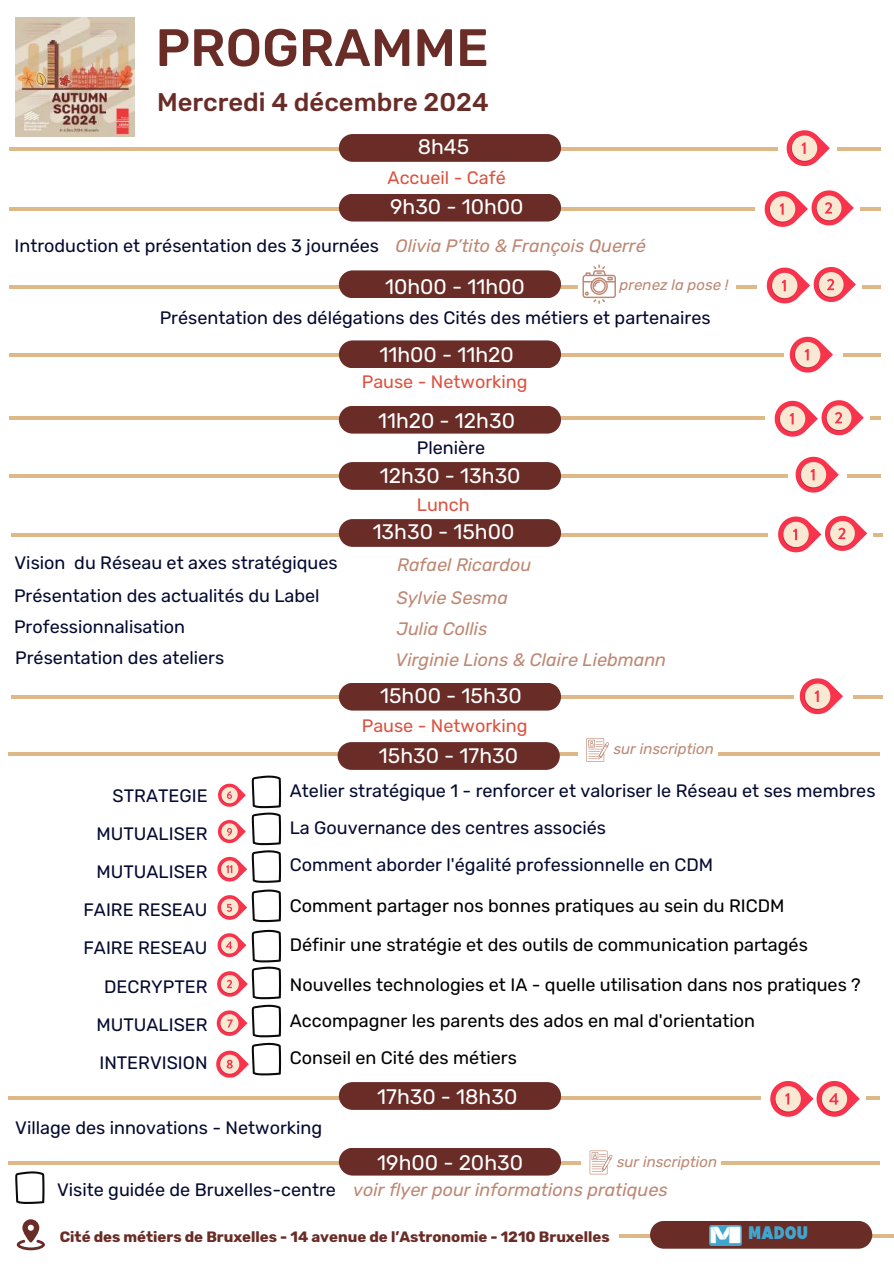
<style>
.page{position:relative;width:894px;height:1264px;background:#fff}
.page>*{position:absolute;margin:0;border:0;box-sizing:border-box;transform-origin:0 0}
.t1{font:500 52.5px "Rubik";color:#692c27}
.t2{font:500 25.5px "Rubik";color:#692c27}
.t3{font:21px "Rubik";color:#fff}
.t4{font:18px/36.8px "Rubik";color:#050a30}
.t5{font:18px/36.8px "Rubik";color:#000}
.t6{font:italic 18px "Rubik";color:#bd8773}
.t7{font:18px "Rubik";color:#da5441}
.t8{font:18px "Funkturm";color:#41a6ce}
.t9{font:700 15px "Rubik";color:#692c27}
.t10{font:italic 15px "Rubik";color:#bd8773}
.s1{font-style:italic;color:#bd8773}
</style>
<div class="page">
<img style="left:15px;top:17px;width:119px;height:119px">
<hr style="left:619px;top:1234px;width:274px;height:3px;background:#dfb888">
<div style="left:650px;top:1221px;width:221px;height:27px;background:#692c27"></div>
<img style="left:709px;top:1225px;width:32px;height:20px">
<svg style="left:15px;top:1171px;width:29px;height:32px"></svg>
<svg style="left:17px;top:1219px;width:28px;height:31px"></svg>
<hr style="left:10px;top:147px;width:870px;height:3px;background:#dfb888">
<div style="left:339px;top:134px;width:222px;height:28px;background:#692c27"></div>
<hr style="left:10px;top:208px;width:870px;height:3px;background:#dfb888">
<div style="left:339px;top:194px;width:222px;height:27px;background:#692c27"></div>
<hr style="left:10px;top:285px;width:870px;height:3px;background:#dfb888">
<div style="left:339px;top:270px;width:222px;height:28px;background:#692c27"></div>
<hr style="left:10px;top:353px;width:870px;height:3px;background:#dfb888">
<div style="left:339px;top:340px;width:222px;height:28px;background:#692c27"></div>
<hr style="left:10px;top:416px;width:870px;height:3px;background:#dfb888">
<div style="left:339px;top:406px;width:222px;height:27px;background:#692c27"></div>
<hr style="left:10px;top:474px;width:870px;height:3px;background:#dfb888">
<svg style="left:339px;top:462px;width:222px;height:28px;background:#6e332e"></svg>
<hr style="left:11px;top:533px;width:871px;height:3px;background:#dfb888">
<svg style="left:339px;top:519px;width:222px;height:28px;background:#6e332e"></svg>
<hr style="left:11px;top:695px;width:871px;height:3px;background:#dfb888">
<div style="left:339px;top:683px;width:222px;height:27px;background:#692c27"></div>
<hr style="left:8px;top:753px;width:871px;height:3px;background:#dfb888">
<svg style="left:337px;top:742px;width:222px;height:28px;background:#6e332e"></svg>
<hr style="left:8px;top:1161px;width:871px;height:3px;background:#dfb888">
<div style="left:339px;top:1148px;width:222px;height:27px;background:#692c27"></div>
<svg style="left:8px;top:1095px;width:871px;height:4px;fill:#dfb888"></svg>
<div style="left:339px;top:1082px;width:222px;height:27px;background:#692c27"></div>
<div style="left:578px;top:735px;width:139px;height:31px;background:#fff"></div>
<svg style="left:586px;top:738px;width:22px;height:23px"></svg>
<div style="left:581px;top:1148px;width:139px;height:30px;background:#fff"></div>
<svg style="left:589px;top:1150px;width:23px;height:24px"></svg>
<div style="left:578px;top:271px;width:157px;height:30px;background:#fff"></div>
<svg style="left:582px;top:264px;width:33px;height:40px"></svg>
<div style="left:755px;top:181px;width:104px;height:53px;background:#fff"></div>
<svg style="left:764px;top:190px;width:89px;height:37px"></svg>
<div style="left:757px;top:258px;width:104px;height:52px;background:#fff"></div>
<svg style="left:766px;top:267px;width:89px;height:37px"></svg>
<div style="left:777px;top:123px;width:59px;height:53px;background:#fff"></div>
<div style="left:783px;top:330px;width:59px;height:53px;background:#fff"></div>
<div style="left:794px;top:668px;width:59px;height:52px;background:#fff"></div>
<div style="left:765px;top:391px;width:104px;height:53px;background:#fff"></div>
<div style="left:768px;top:507px;width:104px;height:52px;background:#fff"></div>
<svg style="left:778px;top:515px;width:89px;height:38px"></svg>
<svg style="left:216px;top:775px;width:65px;height:303px"></svg>
<svg style="left:786px;top:130px;width:43px;height:37px"></svg>
<svg style="left:782px;top:336px;width:50px;height:37px"></svg>
<svg style="left:767px;top:400px;width:96px;height:93px"></svg>
<svg style="left:792px;top:678px;width:50px;height:37px"></svg>
<div style="left:760px;top:1071px;width:105px;height:52px;background:#fff"></div>
<svg style="left:770px;top:1081px;width:89px;height:36px"></svg>
<h1 class="t1" style="left:155px;top:17px;width:335px">PROGRAMME</h1>
<h2 class="t2" style="left:157px;top:87px;width:333px">Mercredi 4 décembre 2024</h2>
<p class="t3" style="left:417px;top:134px;width:53px">8h45</p>
<p class="t7" style="left:387px;top:167px;width:120px">Accueil - Café</p>
<p class="t3" style="left:390px;top:195px;width:135px">9h30 - 10h00</p>
<p class="t4" style="left:15px;top:227px;width:632px">Introduction et présentation des 3 journées <span class="s1">Olivia P’tito &amp; François Querré</span></p>
<p class="t3" style="left:385px;top:274px;width:141px">10h00 - 11h00</p>
<p class="t10" style="left:619px;top:276px;width:110px">prenez la pose !</p>
<p class="t4" style="left:160px;top:299px;width:552px">Présentation des délégations des Cités des métiers et partenaires</p>
<p class="t3" style="left:379px;top:342px;width:136px">11h00 - 11h20</p>
<p class="t7" style="left:361px;top:371px;width:167px">Pause - Networking</p>
<p class="t3" style="left:378px;top:408px;width:138px">11h20 - 12h30</p>
<p class="t3" style="left:379px;top:463px;width:142px">12h30 - 13h30</p>
<p class="t4" style="left:417px;top:429px;width:70px">Plenière</p>
<p class="t7" style="left:417px;top:494px;width:54px">Lunch</p>
<p class="t3" style="left:372px;top:519px;width:143px">13h30 - 15h00</p>
<p class="t4" style="left:15px;top:544px;width:324px">Vision du Réseau et axes stratégiques</p>
<p class="t6" style="left:397px;top:554px;width:136px">Rafael Ricardou</p>
<p class="t4" style="left:14px;top:577px;width:307px">Présentation des actualités du Label</p>
<p class="t6" style="left:396px;top:587px;width:113px">Sylvie Sesma</p>
<p class="t4" style="left:14px;top:608px;width:173px">Professionnalisation</p>
<p class="t6" style="left:396px;top:618px;width:92px">Julia Collis</p>
<p class="t4" style="left:15px;top:639px;width:210px">Présentation des ateliers</p>
<p class="t6" style="left:395px;top:649px;width:272px">Virginie Lions &amp; Claire Liebmann</p>
<p class="t3" style="left:380px;top:683px;width:143px">15h00 - 15h30</p>
<p class="t7" style="left:361px;top:715px;width:167px">Pause - Networking</p>
<p class="t3" style="left:379px;top:743px;width:141px">15h30 - 17h30</p>
<p class="t10" style="left:613px;top:740px;width:102px">sur inscription</p>
<p class="t4" style="left:113px;top:777px;width:96px">STRATEGIE</p>
<p class="t4" style="left:290px;top:773px;width:587px">Atelier stratégique 1 - renforcer et valoriser le Réseau et ses membres</p>
<p class="t4" style="left:96px;top:815px;width:112px">MUTUALISER</p>
<p class="t4" style="left:96px;top:853px;width:112px">MUTUALISER</p>
<p class="t4" style="left:290px;top:810px;width:425px">La Gouvernance des centres associés<br>Comment aborder l'égalité professionnelle en CDM</p>
<p class="t4" style="left:83px;top:891px;width:126px">FAIRE RESEAU</p>
<p class="t5" style="left:290px;top:887px;width:496px">Comment partager nos bonnes pratiques au sein du RICDM</p>
<p class="t4" style="left:83px;top:929px;width:126px">FAIRE RESEAU</p>
<p class="t5" style="left:290px;top:926px;width:519px">Définir une stratégie et des outils de communication partagés</p>
<p class="t4" style="left:104px;top:967px;width:105px">DECRYPTER</p>
<p class="t4" style="left:96px;top:1005px;width:112px">MUTUALISER</p>
<p class="t4" style="left:99px;top:1044px;width:110px">INTERVISION</p>
<p class="t5" style="left:290px;top:966px;width:572px">Nouvelles technologies et IA - quelle utilisation dans nos pratiques ?<br>Accompagner les parents des ados en mal d'orientation<br>Conseil en Cité des métiers</p>
<p class="t3" style="left:377px;top:1084px;width:141px">17h30 - 18h30</p>
<p class="t4" style="left:15px;top:1109px;width:308px">Village des innovations - Networking</p>
<p class="t3" style="left:377px;top:1150px;width:147px">19h00 - 20h30</p>
<p class="t10" style="left:616px;top:1152px;width:102px">sur inscription</p>
<p class="t6" style="left:353px;top:1178px;width:316px">voir flyer pour informations pratiques</p>
<p class="t4" style="left:57px;top:1171px;width:280px">Visite guidée de Bruxelles-centre</p>
<p class="t9" style="left:60px;top:1227px;width:551px">Cité des métiers de Bruxelles - 14 avenue de l’Astronomie - 1210 Bruxelles</p>
<p class="t8" style="left:748px;top:1222px;width:61px">MADOU</p>
</div>
